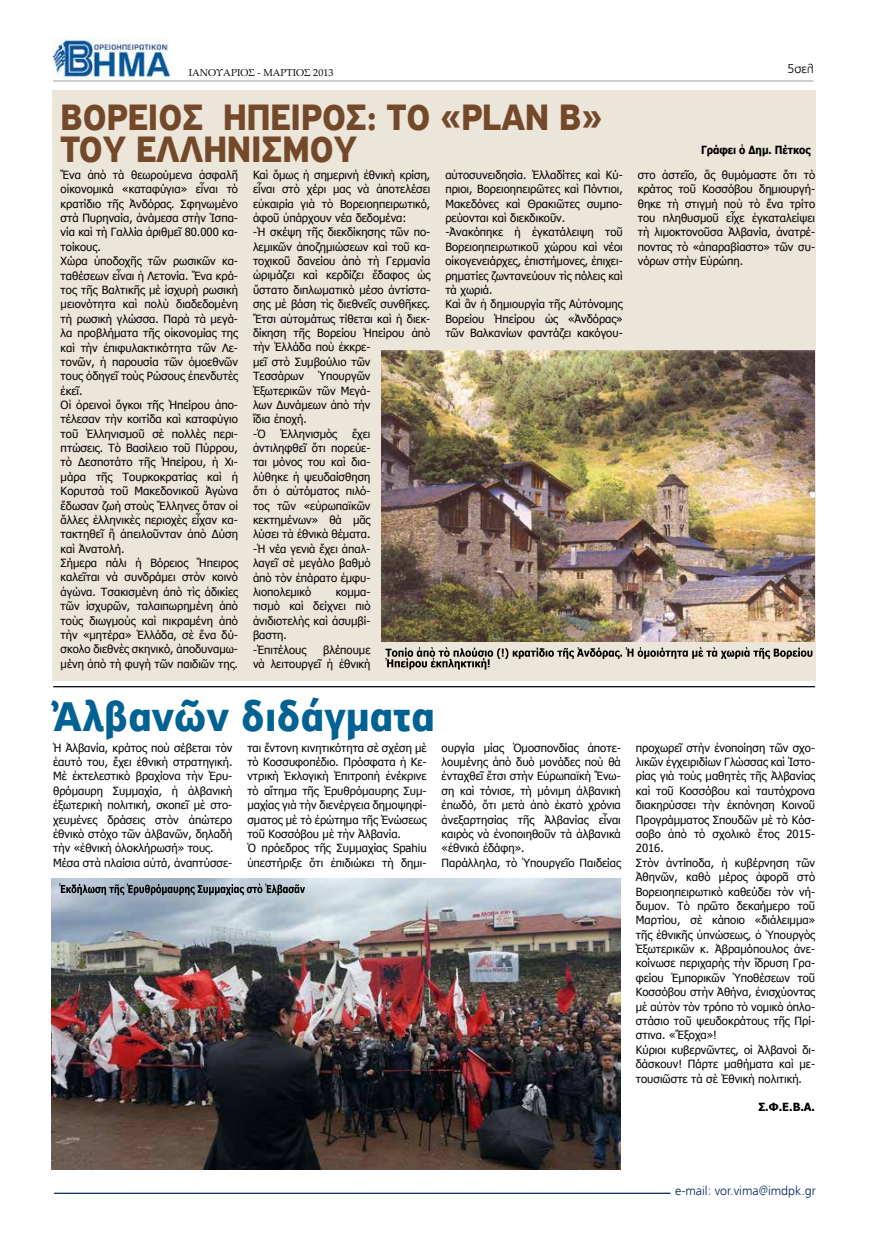
<style>
.page{position:relative;width:886px;height:1241px;background:#fff}
.page>*{position:absolute;margin:0;border:0;box-sizing:border-box;transform-origin:0 0}
.t1{font:700 43.75px "PF Highway Sans Pro";color:#006293;scale:.95 1}
.t2{font:700 38.75px "PF Highway Sans Pro";color:#744929;scale:.91 1}
.t3{font:300 12.5px "PF Catalog";color:#00285f}
.t4{font:300 12.5px "PF Catalog";color:#000}
.t5{font:11.25px/14.4px "Tahoma";color:#000}
.t6{font:700 11.25px "Tahoma";color:#000;scale:.9 1}
.t7{font:700 11.25px "Tahoma";color:#000}
.t8{font:10px "Palatino Linotype";color:#000}
</style>
<div class="page">
<img style="left:53px;top:38px;width:119px;height:41px">
<div style="left:52px;top:90px;width:763px;height:590px;background:#ece5da"></div>
<hr style="left:53px;top:80px;width:760px;height:1px;background:#c6c7c8">
<hr style="left:54px;top:1192px;width:616px;height:1px;background:#00285f">
<img style="left:382px;top:351px;width:432px;height:290px">
<svg style="left:385px;top:647px;width:427px;height:22px"></svg>
<hr style="left:53px;top:686px;width:762px;height:1px;background:#000">
<img style="left:52px;top:878px;width:569px;height:290px">
<svg style="left:59px;top:883px;width:246px;height:12px;background:#77828b"></svg>
<p class="t8" style="left:189px;top:65px;width:146px">ΙΑΝΟΥΑΡΙΟΣ - ΜΑΡΤΙΟΣ 2013</p>
<p class="t4" style="left:787px;top:62px;width:28px">5σελ</p>
<h2 class="t2" style="left:61px;top:95px;width:48px">ΒΌΡΕΙΟΣ</h2>
<h2 class="t2" style="left:223px;top:95px;width:49px">HΠΕΙΡΟΣ</h2>
<h2 class="t2" style="left:367px;top:95px;width:260px">: ΤO «PLAN B»</h2>
<h2 class="t2" style="left:61px;top:126px;width:25px">ΤΟῦ</h2>
<h2 class="t2" style="left:136px;top:126px;width:48px">EΛΛΗΝΙΣΜΟῦ</h2>
<p class="t6" style="left:701px;top:142px;width:123px">Γράφει ὁ Δημ. Πέτκος</p>
<p class="t5" style="left:61px;top:167px;width:179px">Ἕνα ἀπὸ τὰ θεωρούμενα ἀσφαλῆ οἰκονομικά «καταφύγια» εἶναι τὸ κρατίδιο τῆς Ἀνδόρας. Σφηνωμένο στὰ Πυρηναία, ἀνάμεσα στὴν Ἱσπα&shy;νία καὶ τὴ Γαλλία ἀριθμεῖ 80.000 κα&shy;τοίκους.<br>Χώρα ὑποδοχῆς τῶν ρωσικῶν κα&shy;ταθέσεων εἶναι ἡ Λετονία. Ἕνα κρά&shy;τος τῆς Βαλτικῆς μὲ ἰσχυρὴ ρωσικὴ μειονότητα καὶ πολὺ διαδεδομένη τὴ ρωσικὴ γλώσσα. Παρὰ τὰ μεγά&shy;λα προβλήματα τῆς οἰκονομίας της καὶ τὴν ἐπιφυλακτικότητα τῶν Λε&shy;τονῶν, ἡ παρουσία τῶν ὁμοεθνῶν τους ὁδηγεῖ τοὺς Ρώσους ἐπενδυτὲς ἐκεῖ.<br>Οἱ ὀρεινοὶ ὄγκοι τῆς Ἠπείρου ἀπο&shy;τέλεσαν τὴν κοιτίδα καὶ καταφύγιο τοῦ Ἑλληνισμοῦ σὲ πολλὲς περι&shy;πτώσεις. Τὸ Βασίλειο τοῦ Πύρρου, τὸ Δεσποτάτο τῆς Ἠπείρου, ἡ Χι&shy;μάρα τῆς Τουρκοκρατίας καὶ ἡ<br>Κορυτσὰ τοῦ Μακεδονικοῦ Ἀγώνα ἔδωσαν ζωὴ στοὺς Ἕλληνες ὅταν οἱ ἄλλες ἑλληνικὲς περιοχὲς εἶχαν κα&shy;τακτηθεῖ ἢ ἀπειλοῦνταν ἀπὸ Δύση καὶ Ἀνατολή.<br>Σήμερα πάλι ἡ Βόρειος Ἤπειρος καλεῖται νὰ συνδράμει στὸν κοινὸ ἀγώνα. Τσακισμένη ἀπὸ τὶς ἀδικίες τῶν ἰσχυρῶν, ταλαιπωρημένη ἀπὸ τοὺς διωγμοὺς καὶ πικραμένη ἀπὸ τὴν «μητέρα» Ἑλλάδα, σὲ ἕνα δύ&shy;σκολο διεθνὲς σκηνικό, ἀποδυναμω&shy;μένη ἀπὸ τὴ φυγὴ τῶν παιδιῶν της.</p>
<p class="t5" style="left:253px;top:167px;width:179px">Καὶ ὅμως ἡ σημερινὴ ἐθνικὴ κρίση, εἶναι στὸ χέρι μας νὰ ἀποτελέσει εὐκαιρία γιὰ τὸ Βορειοηπειρωτικό, ἀφοῦ ὑπάρχουν νέα δεδομένα:<br>-Ἡ σκέψη τῆς διεκδίκησης τῶν πο&shy;λεμικῶν ἀποζημιώσεων καὶ τοῦ κα&shy;τοχικοῦ δανείου ἀπὸ τὴ Γερμανία ὡριμάζει καὶ κερδίζει ἔδαφος ὡς ὕστατο διπλωματικὸ μέσο ἀντίστα&shy;σης μὲ βάση τὶς διεθνεῖς συνθῆκες.<br>Ἔτσι αὐτομάτως τίθεται καὶ ἡ διεκ&shy;δίκηση τῆς Βορείου Ἠπείρου ἀπὸ τὴν Ἑλλάδα ποὺ ἐκκρε-<br>μεῖ στὸ Συμβούλιο τῶν<br>Τεσσάρων</p>
<p class="t5" style="left:253px;top:368px;width:119px;text-indent:65px">Ὑπουργῶν<br>Ἐξωτερικῶν τῶν Μεγά&shy;λων Δυνάμεων ἀπὸ τὴν ἴδια ἐποχή.<br>-Ὁ</p>
<p class="t5" style="left:281px;top:426px;width:58px">Ἑλληνισμὸς</p>
<p class="t5" style="left:253px;top:426px;width:119px;text-align:justify;text-indent:99px">ἔχει ἀντιληφθεῖ ὅτι πορεύε&shy;ται μόνος του καὶ δια&shy;λύθηκε ἡ ψευδαίσθηση ὅτι ὁ αὐτόματος πιλό&shy;τος τῶν «εὐρωπαϊκῶν κεκτημένων» θὰ μᾶς λύσει τὰ ἐθνικὰ θέματα. -Ἡ νέα γενιὰ ἔχει ἀπαλ&shy;λαγεῖ σὲ μεγάλο βαθμὸ ἀπὸ τὸν ἐπάρατο ἐμφυ&shy;λιοπολεμικὸ</p>
<p class="t5" style="left:253px;top:584px;width:119px;text-indent:83px">κομμα&shy;τισμὸ καὶ δείχνει πιὸ ἀνιδιοτελὴς καὶ ἀσυμβί&shy;βαστη.<br>-Ἐπιτέλους</p>
<p class="t5" style="left:253px;top:641px;width:119px;text-align:right">βλέπουμε<br>νὰ λειτουργεῖ ἡ ἐθνικὴ</p>
<h1 class="t1" style="left:54px;top:690px;width:403px">ἈΛΒΑΝῶΝ ΔΙΔΆΓΜΑΤΑ</h1>
<p class="t5" style="left:445px;top:167px;width:179px">αὐτοσυνειδησία. Ἑλλαδίτες καὶ Κύ&shy;πριοι, Βορειοηπειρῶτες καὶ Πόντιοι,<br>Μακεδόνες καὶ Θρακιῶτες συμπο&shy;ρεύονται καὶ διεκδικοῦν. -Ἀνακόπηκε ἡ ἐγκατάλειψη τοῦ<br>Βορειοηπειρωτικοῦ χώρου καὶ νέοι οἰκογενειάρχες, ἐπιστήμονες, ἐπιχει&shy;ρηματίες ζωντανεύουν τὶς πόλεις καὶ τὰ χωριά.<br>Καὶ ἂν ἡ δημιουργία τῆς Αὐτόνομης<br>Βορείου Ἠπείρου ὡς «Ἀνδόρας» τῶν Βαλκανίων φαντάζει κακόγου-</p>
<p class="t5" style="left:638px;top:167px;width:179px;text-align:justify">στο ἀστεῖο, ἂς θυμόμαστε ὅτι τὸ κράτος τοῦ Κοσσόβου δημιουργή&shy;θηκε τὴ στιγμή ποὺ τὸ ἕνα τρίτο του πληθυσμοῦ εἶχε ἐγκαταλείψει τὴ λιμοκτονοῦσα Ἀλβανία, ἀνατρέ&shy;ποντας τὸ «ἀπαραβίαστο» τῶν συ&shy;νόρων στὴν Εὐρώπη.</p>
<p class="t5" style="left:53px;top:739px;width:181px">Ἡ Ἀλβανία, κράτος ποὺ σέβεται τὸν ἑαυτό του, ἔχει ἐθνικὴ στρατηγική.<br>Μὲ ἐκτελεστικὸ βραχίονα τὴν Ἐρυ&shy;θρόμαυρη Συμμαχία, ἡ ἀλβανικὴ ἐξωτερικὴ πολιτική, σκοπεῖ μὲ στο&shy;χευμένες δράσεις στὸν ἀπώτερο ἐθνικὸ στόχο τῶν ἀλβανῶν, δηλαδὴ τὴν «ἐθνικὴ ὁλοκλήρωσή» τους.<br>Μέσα στὰ πλαίσια αὐτά, ἀναπτύσσε-</p>
<p class="t5" style="left:247px;top:739px;width:181px">ται ἔντονη κινητικότητα σὲ σχέση μὲ τὸ Κοσσυφοπέδιο. Πρόσφατα ἡ Κε&shy;ντρικὴ Ἐκλογικὴ Ἐπιτροπὴ ἐνέκρινε τὸ αἴτημα τῆς Ἐρυθρόμαυρης Συμ&shy;μαχίας γιὰ τὴν διενέργεια δημοψηφί&shy;σματος μὲ τὸ ἐρώτημα τῆς Ἑνώσεως τοῦ Κοσσόβου μὲ τὴν Ἀλβανία.<br>Ὁ πρόεδρος τῆς Συμμαχίας Spahiu ὑπεστήριξε ὅτι ἐπιδιώκει τὴ δημι-</p>
<p class="t5" style="left:442px;top:739px;width:181px">ουργία μίας Ὁμοσπονδίας ἀποτε&shy;λουμένης ἀπὸ δυὸ μονάδες ποὺ θὰ ἐνταχθεῖ ἔτσι στὴν Εὐρωπαϊκὴ Ἕνω&shy;ση καὶ τόνισε, τὴ μόνιμη ἀλβανικὴ ἐπωδό, ὅτι μετὰ ἀπὸ ἑκατὸ χρόνια ἀνεξαρτησίας τῆς Ἀλβανίας εἶναι καιρὸς νὰ ἑνοποιηθοῦν τὰ ἀλβανικὰ «ἐθνικὰ ἐδάφη».<br>Παράλληλα, τὸ Ὑπουργεῖο Παιδείας</p>
<p class="t5" style="left:636px;top:739px;width:181px">προχωρεῖ στὴν ἐνοποίηση τῶν σχο&shy;λικῶν ἐγχειριδίων Γλώσσας καὶ Ἱστο&shy;ρίας γιὰ τοὺς μαθητὲς τῆς Ἀλβανίας καὶ τοῦ Κοσσόβου καὶ ταυτόχρονα διακηρύσσει τὴν ἐκπόνηση Κοινοῦ<br>Προγράμματος Σπουδῶν μὲ τὸ Κόσ&shy;σοβο ἀπὸ τὸ σχολικὸ ἔτος 2015-<br>2016.<br>Στὸν ἀντίποδα, ἡ κυβέρνηση τῶν<br>Ἀθηνῶν, καθὸ μέρος ἀφορᾶ στὸ<br>Βορειοηπειρωτικὸ καθεύδει τὸν νή&shy;δυμον. Τὸ πρῶτο δεκαήμερο τοῦ<br>Μαρτίου, σὲ κάποιο «διάλειμμα» τῆς ἐθνικῆς ὑπνώσεως, ὁ Ὑπουργὸς<br>Ἐξωτερικῶν κ. Ἀβραμόπουλος ἀνε&shy;κοίνωσε περιχαρὴς τὴν ἵδρυση Γρα&shy;φείου Ἐμπορικῶν Ὑποθέσεων τοῦ<br>Κοσσόβου στὴν Ἀθήνα, ἐνισχύοντας μὲ αὐτὸν τὸν τρόπο τὸ νομικὸ ὁπλο&shy;στάσιο τοῦ ψευδοκράτους τῆς Πρί&shy;στινα. «Ἔξοχα»!<br>Κύριοι κυβερνῶντες, οἱ Ἀλβανοὶ δι&shy;δάσκουν! Πάρτε μαθήματα καὶ με&shy;τουσιῶστε τὰ σὲ Ἐθνικὴ πολιτική.</p>
<p class="t7" style="left:758px;top:1099px;width:58px">Σ.Φ.Ε.Β.Α.</p>
<p class="t3" style="left:675px;top:1183px;width:142px">e-mail: vor.vima@imdpk.gr</p>
</div>
